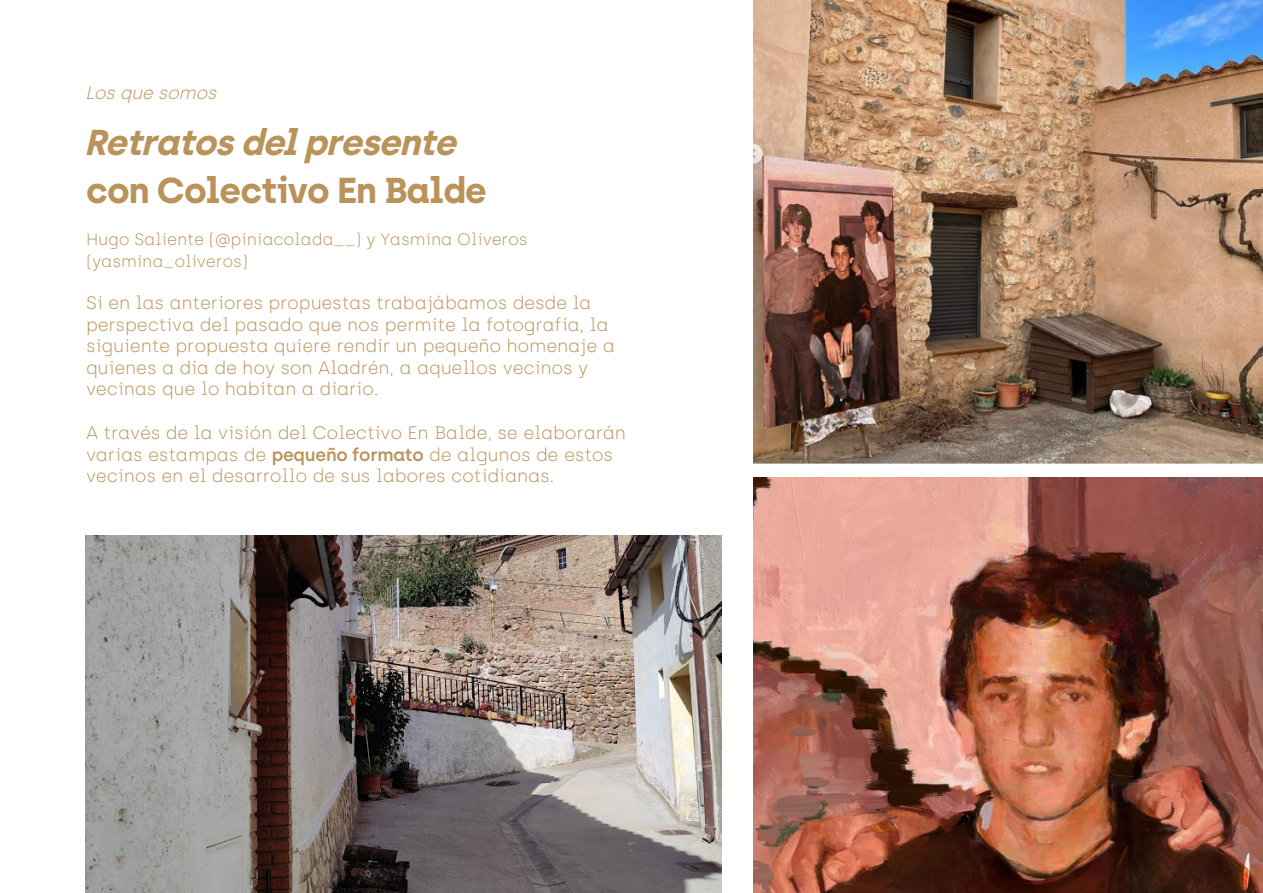
<style>
.page{position:relative;width:1263px;height:893px;background:#fff}
.page>*{position:absolute;margin:0;border:0;box-sizing:border-box;transform-origin:0 0}
.t1{font:italic 700 36px/48.3px "Archia";color:#b9935a}
.t2{font:100 18px/21.6px "Archia";letter-spacing:-.015em;color:#b9935a}
.t3{font:italic 100 18px "Archia";color:#b9935a}
.t4{font:100 16.5px/22.5px "Archia";letter-spacing:-.015em;color:#b9935a}
.s1{font-style:normal}
.s2{font-weight:600}
</style>
<div class="page">
<img style="left:85px;top:536px;width:637px;height:357px">
<img style="left:754px;top:478px;width:509px;height:415px">
<img style="left:753px;top:0;width:510px;height:463px">
<p class="t3" style="left:85px;top:82px;width:138px">Losque somos</p>
<p class="t1" style="left:84px;top:117px;width:404px">Retratosdelpresente <span class="s1">con Colectivo En Balde</span></p>
<p class="t4" style="left:86px;top:228px;width:443px">Hugo Saliente (@piniacolada__) y Yasmina Oliveros (yasmina_oliveros)</p>
<p class="t2" style="left:86px;top:292px;width:531px">Si en las anteriores propuestas trabajábamos desde la perspectiva del pasado que nos permite la fotografía, la siguiente propuesta quiere rendir un pequeño homenaje a quienes a día de hoy son Aladrén, a aquellos vecinos y vecinas que lo habitan a diario.</p>
<p class="t2" style="left:86px;top:422px;width:542px">A través de la visión del Colectivo En Balde, se elaborarán varias estampas de <span class="s2">pequeño formato</span> de algunos de estos vecinos en el desarrollo de sus labores cotidianas.</p>
</div>
